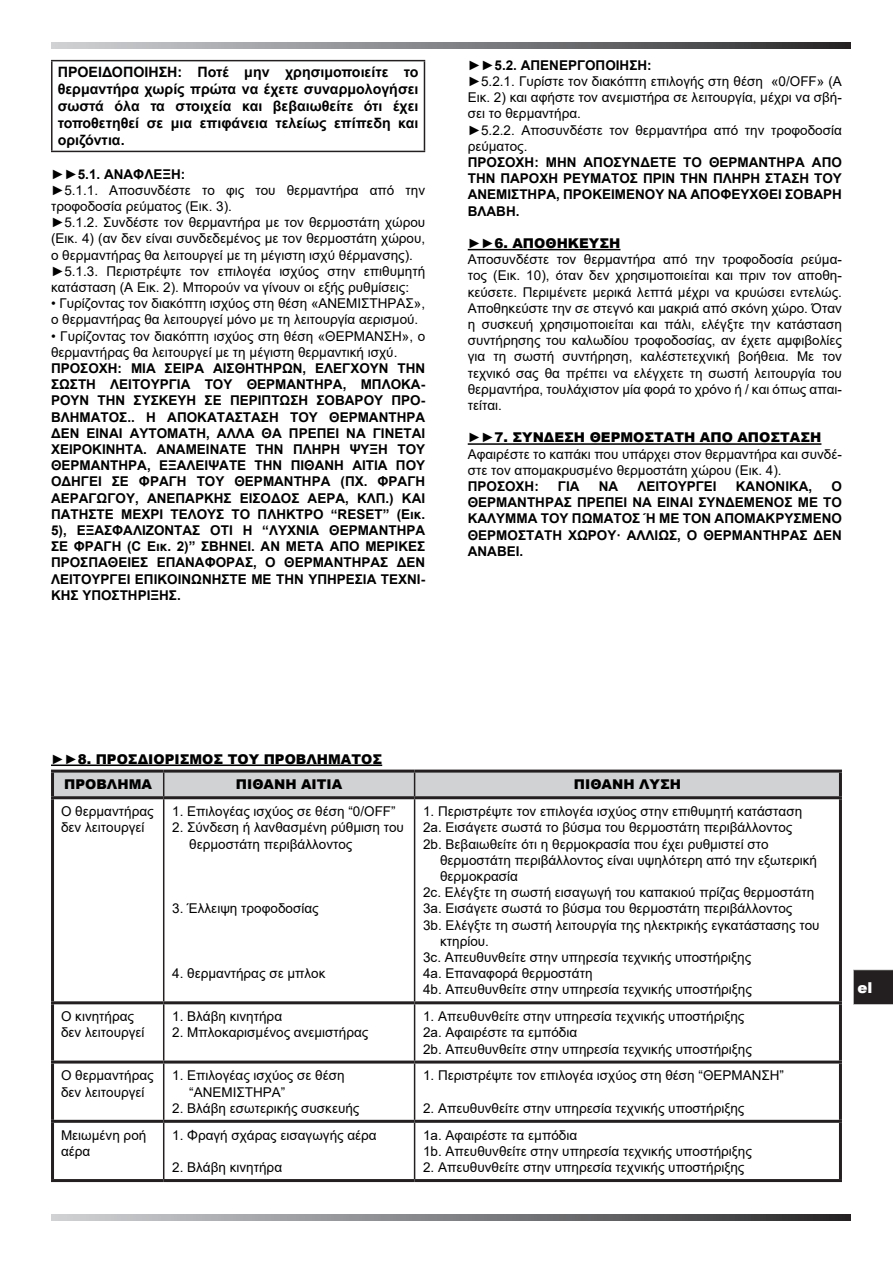
<style>
.page{position:relative;width:893px;height:1263px;background:#fff}
.page>*{position:absolute;margin:0;border:0;box-sizing:border-box;transform-origin:0 0}
.t1{font:900 15px "Arial";color:#fff}
.t2{font:700 14.25px/17.1px "Arial";color:#000;text-align:justify}
.t3{font:13.5px/16.2px "Arial";color:#000}
.t4{font:700 13.5px/16.2px "Arial";color:#000;text-align:justify}
.t5{font:900 13.5px "Arial";color:#000}
.s1{font-weight:700}
</style>
<div class="page">
<div style="left:853px;top:970px;width:40px;height:35px;background:#231f20"></div>
<hr style="left:853px;top:970px;width:1px;height:34px;background:#fff">
<hr style="left:853px;top:1004px;width:40px;height:1px;background:#fff">
<svg style="left:51px;top:1214px;width:799px;height:6px;background:#7f8082"></svg>
<svg style="left:51px;top:43px;width:799px;height:6px;background:#7f8082"></svg>
<hr style="left:51px;top:60px;width:374px;height:1px;background:#231f20">
<hr style="left:51px;top:61px;width:2px;height:90px;background:#231f20">
<hr style="left:424px;top:61px;width:1px;height:90px;background:#231f20">
<hr style="left:51px;top:151px;width:374px;height:1px;background:#231f20">
<hr style="left:468px;top:249px;width:152px;height:1px;background:#000">
<hr style="left:468px;top:443px;width:353px;height:2px;background:#000">
<hr style="left:51px;top:764px;width:331px;height:2px;background:#000">
<div style="left:54px;top:772px;width:785px;height:24px;background:#d1d2d4"></div>
<hr style="left:163px;top:799px;width:1px;height:202px;background:#231f20">
<hr style="left:414px;top:799px;width:1px;height:202px;background:#231f20">
<hr style="left:163px;top:1004px;width:1px;height:56px;background:#231f20">
<hr style="left:414px;top:1004px;width:1px;height:56px;background:#231f20">
<hr style="left:163px;top:1063px;width:1px;height:57px;background:#231f20">
<hr style="left:414px;top:1063px;width:1px;height:57px;background:#231f20">
<hr style="left:163px;top:1123px;width:1px;height:56px;background:#231f20">
<hr style="left:414px;top:1123px;width:1px;height:56px;background:#231f20">
<hr style="left:51px;top:769px;width:113px;height:3px;background:#231f20">
<hr style="left:51px;top:772px;width:3px;height:24px;background:#231f20">
<hr style="left:164px;top:769px;width:251px;height:3px;background:#231f20">
<hr style="left:415px;top:769px;width:427px;height:3px;background:#231f20">
<hr style="left:839px;top:772px;width:3px;height:24px;background:#231f20">
<hr style="left:51px;top:796px;width:113px;height:3px;background:#231f20">
<hr style="left:51px;top:799px;width:3px;height:202px;background:#231f20">
<hr style="left:164px;top:796px;width:251px;height:3px;background:#231f20">
<hr style="left:415px;top:796px;width:427px;height:3px;background:#231f20">
<hr style="left:839px;top:799px;width:3px;height:202px;background:#231f20">
<hr style="left:51px;top:1001px;width:113px;height:3px;background:#231f20">
<hr style="left:51px;top:1004px;width:3px;height:56px;background:#231f20">
<hr style="left:164px;top:1001px;width:251px;height:3px;background:#231f20">
<hr style="left:415px;top:1001px;width:427px;height:3px;background:#231f20">
<hr style="left:839px;top:1004px;width:3px;height:56px;background:#231f20">
<hr style="left:51px;top:1060px;width:113px;height:3px;background:#231f20">
<hr style="left:51px;top:1063px;width:3px;height:57px;background:#231f20">
<hr style="left:164px;top:1060px;width:251px;height:3px;background:#231f20">
<hr style="left:415px;top:1060px;width:427px;height:3px;background:#231f20">
<hr style="left:839px;top:1063px;width:3px;height:57px;background:#231f20">
<hr style="left:51px;top:1120px;width:113px;height:3px;background:#231f20">
<hr style="left:51px;top:1123px;width:3px;height:56px;background:#231f20">
<hr style="left:164px;top:1120px;width:251px;height:3px;background:#231f20">
<hr style="left:415px;top:1120px;width:427px;height:3px;background:#231f20">
<hr style="left:839px;top:1123px;width:3px;height:56px;background:#231f20">
<hr style="left:51px;top:1179px;width:113px;height:3px;background:#231f20">
<hr style="left:164px;top:1179px;width:251px;height:3px;background:#231f20">
<hr style="left:415px;top:1179px;width:427px;height:3px;background:#231f20">
<p class="t2" style="left:58px;top:64px;width:362px">ΠΡΟΕΙΔΟΠΟΙΗΣΗ: Ποτέ μην χρησιμοποιείτε το θερμαντήρα χωρίς πρώτα να έχετε συναρμολογήσει σωστά όλα τα στοιχεία και βεβαιωθείτε ότι έχει τοποθετηθεί σε μια επιφάνεια τελείως επίπεδη και οριζόντια.</p>
<p class="t4" style="left:51px;top:166px;width:136px">►►5.1. ΑΝΑΦΛΕΞΗ:</p>
<p class="t3" style="left:51px;top:182px;width:376px"><span class="s1">►</span>5.1.1. Αποσυνδέστε το φις του θερμαντήρα από την τροφοδοσία ρεύματος (Εικ. 3).</p>
<p class="t3" style="left:51px;top:214px;width:376px;text-align:justify"><span class="s1">►</span>5.1.2. Συνδέστε τον θερμαντήρα με τον θερμοστάτη χώρου (Εικ. 4) (αν δεν είναι συνδεδεμένος με τον θερμοστάτη χώρου, ο θερμαντήρας θα λειτουργεί με τη μέγιστη ισχύ θέρμανσης).</p>
<p class="t3" style="left:51px;top:263px;width:376px"><span class="s1">►</span>5.1.3. Περιστρέψτε τον επιλογέα ισχύος στην επιθυμητή κατάσταση (Α Εικ. 2). Μπορούν να γίνουν οι εξής ρυθμίσεις:</p>
<p class="t3" style="left:51px;top:295px;width:376px">• Γυρίζοντας τον διακόπτη ισχύος στη θέση «ΑΝΕΜΙΣΤΗΡΑΣ», ο θερμαντήρας θα λειτουργεί μόνο με τη λειτουργία αερισμού.</p>
<p class="t3" style="left:51px;top:328px;width:376px">• Γυρίζοντας τον διακόπτη ισχύος στη θέση «ΘΕΡΜΑΝΣΗ», ο θερμαντήρας θα λειτουργεί με τη μέγιστη θερμαντική ισχύ.</p>
<p class="t4" style="left:51px;top:360px;width:376px">ΠΡΟΣΟΧΗ: ΜΙΑ ΣΕΙΡΑ ΑΙΣΘΗΤΗΡΩΝ, ΕΛΕΓΧΟΥΝ ΤΗΝ ΣΩΣΤΗ ΛΕΙΤΟΥΡΓΙΑ ΤΟΥ ΘΕΡΜΑΝΤΗΡΑ, ΜΠΛΟΚΑ-ΡΟΥΝ ΤΗΝ ΣΥΣΚΕΥΗ ΣΕ ΠΕΡΙΠΤΩΣΗ ΣΟΒΑΡΟΥ ΠΡΟ-ΒΛΗΜΑΤΟΣ.. Η ΑΠΟΚΑΤΑΣΤΑΣΗ ΤΟΥ ΘΕΡΜΑΝΤΗΡΑ ΔΕΝ ΕΙΝΑΙ ΑΥΤΟΜΑΤΗ, ΑΛΛΑ ΘΑ ΠΡΕΠΕΙ ΝΑ ΓΙΝΕΤΑΙ ΧΕΙΡΟΚΙΝΗΤΑ. ΑΝΑΜΕΙΝΑΤΕ ΤΗΝ ΠΛΗΡΗ ΨΥΞΗ ΤΟΥ ΘΕΡΜΑΝΤΗΡΑ, ΕΞΑΛΕΙΨΑΤΕ ΤΗΝ ΠΙΘΑΝΗ ΑΙΤΙΑ ΠΟΥ ΟΔΗΓΕΙ ΣΕ ΦΡΑΓΗ ΤΟΥ ΘΕΡΜΑΝΤΗΡΑ (ΠΧ. ΦΡΑΓΗ ΑΕΡΑΓΩΓΟΥ, ΑΝΕΠΑΡΚΗΣ ΕΙΣΟΔΟΣ ΑΕΡΑ, ΚΛΠ.) ΚΑΙ ΠΑΤΗΣΤΕ ΜΕΧΡΙ ΤΕΛΟΥΣ ΤΟ ΠΛΗΚΤΡΟ “RESET” (Εικ.<br>5), ΕΞΑΣΦΑΛΙΖΟΝΤΑΣ ΟΤΙ Η “ΛΥΧΝΙΑ ΘΕΡΜΑΝΤΗΡΑ ΣΕ ΦΡΑΓΗ (C Εικ. 2)” ΣΒΗΝΕΙ. ΑΝ ΜΕΤΑ ΑΠΟ ΜΕΡΙΚΕΣ ΠΡΟΣΠΑΘΕΙΕΣ ΕΠΑΝΑΦΟΡΑΣ, Ο ΘΕΡΜΑΝΤΗΡΑΣ ΔΕΝ ΛΕΙΤΟΥΡΓΕΙ ΕΠΙΚΟΙΝΩΝΗΣΤΕ ΜΕ ΤΗΝ ΥΠΗΡΕΣΙΑ ΤΕΧΝΙ-ΚΗΣ ΥΠΟΣΤΗΡΙΞΗΣ.</p>
<p class="t4" style="left:468px;top:57px;width:185px">►►5.2. ΑΠΕΝΕΡΓΟΠΟΙΗΣΗ:</p>
<p class="t3" style="left:468px;top:73px;width:376px;text-align:justify"><span class="s1">►</span>5.2.1. Γυρίστε τον διακόπτη επιλογής στη θέση «0/OFF» (A Εικ. 2) και αφήστε τον ανεμιστήρα σε λειτουργία, μέχρι να σβή&shy;σει το θερμαντήρα.</p>
<p class="t3" style="left:468px;top:122px;width:376px"><span class="s1">►</span>5.2.2. Αποσυνδέστε τον θερμαντήρα από την τροφοδοσία ρεύματος.</p>
<p class="t4" style="left:468px;top:154px;width:376px">ΠΡΟΣΟΧΗ: ΜΗΝ ΑΠΟΣΥΝΔΕΤΕ ΤΟ ΘΕΡΜΑΝΤΗΡΑ ΑΠΟ ΤΗΝ ΠΑΡΟΧΗ ΡΕΥΜΑΤΟΣ ΠΡΙΝ ΤΗΝ ΠΛΗΡΗ ΣΤΑΣΗ ΤΟΥ ΑΝΕΜΙΣΤΗΡΑ, ΠΡΟΚΕΙΜΕΝΟΥ ΝΑ ΑΠΟΦΕΥΧΘΕΙ ΣΟΒΑΡΗ ΒΛΑΒΗ.</p>
<p class="t5" style="left:468px;top:233px;width:154px">►►6. ΑΠΟΘΗΚΕΥΣΗ</p>
<p class="t3" style="left:468px;top:251px;width:376px;text-align:justify">Αποσυνδέστε τον θερμαντήρα από την τροφοδοσία ρεύμα&shy;τος (Εικ. 10), όταν δεν χρησιμοποιείται και πριν τον αποθη&shy;κεύσετε. Περιμένετε μερικά λεπτά μέχρι να κρυώσει εντελώς.<br>Αποθηκεύστε την σε στεγνό και μακριά από σκόνη χώρο. Όταν η συσκευή χρησιμοποιείται και πάλι, ελέγξτε την κατάσταση συντήρησης του καλωδίου τροφοδοσίας, αν έχετε αμφιβολίες για τη σωστή συντήρηση, καλέστετεχνική βοήθεια. Με τον τεχνικό σας θα πρέπει να ελέγχετε τη σωστή λειτουργία του θερμαντήρα, τουλάχιστον μία φορά το χρόνο ή / και όπως απαι&shy;τείται.</p>
<p class="t5" style="left:468px;top:428px;width:355px">►►7. ΣΥΝΔΕΣΗ ΘΕΡΜΟΣΤΑΤΗ ΑΠΟ ΑΠΟΣΤΑΣΗ</p>
<p class="t3" style="left:468px;top:446px;width:376px">Αφαιρέστε το καπάκι που υπάρχει στον θερμαντήρα και συνδέ&shy;στε τον απομακρυσμένο θερμοστάτη χώρου (Εικ. 4).</p>
<p class="t4" style="left:468px;top:478px;width:73px">ΠΡΟΣΟΧΗ:</p>
<p class="t4" style="left:558px;top:478px;width:23px">ΓΙΑ</p>
<p class="t4" style="left:599px;top:478px;width:21px">ΝΑ</p>
<p class="t4" style="left:637px;top:478px;width:81px">ΛΕΙΤΟΥΡΓΕΙ</p>
<p class="t4" style="left:736px;top:478px;width:78px">ΚΑΝΟΝΙΚΑ,</p>
<p class="t4" style="left:468px;top:478px;width:376px;text-indent:364px">Ο ΘΕΡΜΑΝΤΗΡΑΣ ΠΡΕΠΕΙ ΝΑ ΕΙΝΑΙ ΣΥΝΔΕΜΕΝΟΣ ΜΕ ΤΟ ΚΑΛΥΜΜΑ ΤΟΥ ΠΩΜΑΤΟΣ Ή ΜΕ ΤΟΝ ΑΠΟΜΑΚΡΥΣΜΕΝΟ ΘΕΡΜΟΣΤΑΤΗ ΧΩΡΟΥ· ΑΛΛΙΩΣ, Ο ΘΕΡΜΑΝΤΗΡΑΣ ΔΕΝ ΑΝΑΒΕΙ.</p>
<p class="t5" style="left:51px;top:749px;width:333px">►►8. ΠΡΟΣΔΙΟΡΙΣΜΟΣ ΤΟΥ ΠΡΟΒΛΗΜΑΤΟΣ</p>
<p class="t5" style="left:64px;top:775px;width:89px">ΠΡΟΒΛΗΜΑ</p>
<p class="t5" style="left:236px;top:775px;width:108px">ΠΙΘΑΝΗ ΑΙΤΙΑ</p>
<p class="t5" style="left:574px;top:775px;width:109px">ΠΙΘΑΝΗ ΛΥΣΗ</p>
<p class="t3" style="left:61px;top:803px;width:94px">Ο θερμαντήρας δεν λειτουργεί</p>
<p class="t3" style="left:172px;top:803px;width:225px">1. Επιλογέας ισχύος σε θέση “0/OFF”</p>
<p class="t3" style="left:423px;top:803px;width:381px">1. Περιστρέψτε τον επιλογέα ισχύος στην επιθυμητή κατάσταση</p>
<p class="t3" style="left:423px;top:819px;width:371px">2a. Εισάγετε σωστά το βύσμα του θερμοστάτη περιβάλλοντος</p>
<p class="t3" style="left:440px;top:835px;width:378px;text-indent:-17px">2b. Βεβαιωθείτε ότι η θερμοκρασία που έχει ρυθμιστεί στο θερμοστάτη περιβάλλοντος είναι υψηλότερη από την εξωτερική θερμοκρασία</p>
<p class="t3" style="left:423px;top:884px;width:393px">2c. Ελέγξτε τη σωστή εισαγωγή του καπακιού πρίζας θερμοστάτη</p>
<p class="t3" style="left:423px;top:900px;width:371px">3a. Εισάγετε σωστά το βύσμα του θερμοστάτη περιβάλλοντος</p>
<p class="t3" style="left:440px;top:916px;width:381px;text-indent:-17px">3b. Ελέγξτε τη σωστή λειτουργία της ηλεκτρικής εγκατάστασης του κτηρίου.</p>
<p class="t3" style="left:423px;top:949px;width:330px">3c. Απευθυνθείτε στην υπηρεσία τεχνικής υποστήριξης</p>
<p class="t3" style="left:423px;top:965px;width:171px">4a. Επαναφορά θερμοστάτη</p>
<p class="t3" style="left:423px;top:981px;width:330px">4b. Απευθυνθείτε στην υπηρεσία τεχνικής υποστήριξης</p>
<p class="t3" style="left:189px;top:819px;width:216px;text-indent:-17px">2. Σύνδεση ή λανθασμένη ρύθμιση του θερμοστάτη περιβάλλοντος</p>
<p class="t3" style="left:172px;top:900px;width:148px">3. Έλλειψη τροφοδοσίας</p>
<p class="t3" style="left:172px;top:965px;width:155px">4. θερμαντήρας σε μπλοκ</p>
<p class="t3" style="left:61px;top:1008px;width:85px">Ο κινητήρας δεν λειτουργεί</p>
<p class="t3" style="left:172px;top:1008px;width:111px">1. Βλάβη κινητήρα</p>
<p class="t3" style="left:172px;top:1024px;width:198px">2. Μπλοκαρισμένος ανεμιστήρας</p>
<p class="t3" style="left:61px;top:1067px;width:94px">Ο θερμαντήρας δεν λειτουργεί</p>
<p class="t3" style="left:189px;top:1067px;width:157px;text-indent:-17px">1. Επιλογέας ισχύος σε θέση “ΑΝΕΜΙΣΤΗΡΑ”</p>
<p class="t3" style="left:172px;top:1100px;width:189px">2. Βλάβη εσωτερικής συσκευής</p>
<p class="t3" style="left:61px;top:1127px;width:87px">Μειωμένη ροή αέρα</p>
<p class="t3" style="left:172px;top:1127px;width:206px">1. Φραγή σχάρας εισαγωγής αέρα</p>
<p class="t3" style="left:172px;top:1159px;width:111px">2. Βλάβη κινητήρα</p>
<p class="t3" style="left:423px;top:1008px;width:323px">1. Απευθυνθείτε στην υπηρεσία τεχνικής υποστήριξης</p>
<p class="t3" style="left:423px;top:1024px;width:156px">2a. Αφαιρέστε τα εμπόδια</p>
<p class="t3" style="left:423px;top:1041px;width:330px">2b. Απευθυνθείτε στην υπηρεσία τεχνικής υποστήριξης</p>
<p class="t3" style="left:423px;top:1067px;width:362px">1. Περιστρέψτε τον επιλογέα ισχύος στη θέση “ΘΕΡΜΑΝΣΗ”</p>
<p class="t3" style="left:423px;top:1100px;width:323px">2. Απευθυνθείτε στην υπηρεσία τεχνικής υποστήριξης</p>
<p class="t3" style="left:423px;top:1127px;width:156px">1a. Αφαιρέστε τα εμπόδια</p>
<p class="t3" style="left:423px;top:1143px;width:330px">1b. Απευθυνθείτε στην υπηρεσία τεχνικής υποστήριξης</p>
<p class="t3" style="left:423px;top:1159px;width:323px">2. Απευθυνθείτε στην υπηρεσία τεχνικής υποστήριξης</p>
<p class="t1" style="left:857px;top:976px;width:16px">el</p>
</div>
